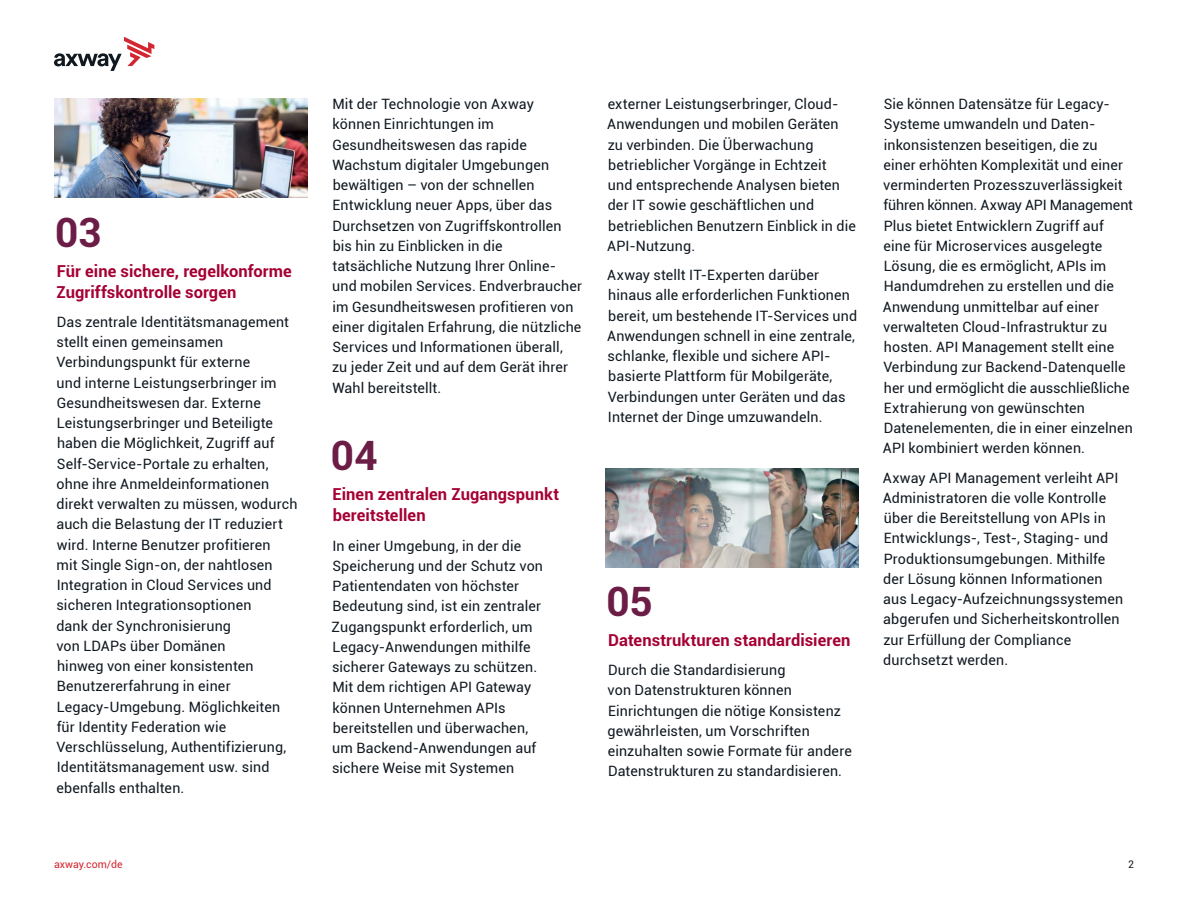
<style>
.page{position:relative;width:1188px;height:918px;background:#fff}
.page>*{position:absolute;margin:0;border:0;box-sizing:border-box;transform-origin:0 0}
.t1{font:700 40.5px "Roboto";color:#6c1d45}
.t2{font:700 16.5px/21px "Roboto";letter-spacing:.005em;color:#a50034}
.t3{font:14.25px/20.2px "Roboto";letter-spacing:.01em;color:#101820}
.t4{font:10.5px "Roboto";color:#d22630}
.t5{font:10.5px "Roboto";color:#101820}
</style>
<div class="page">
<svg style="left:54px;top:37px;width:100px;height:34px"></svg>
<img style="left:54px;top:99px;width:253px;height:99px">
<img style="left:605px;top:468px;width:253px;height:99px">
<h1 class="t1" style="left:55px;top:204px;width:48px">03</h1>
<p class="t2" style="left:57px;top:260px;width:237px">Für eine sichere, regelkonforme<br>Zugriffskontrolle sorgen</p>
<p class="t3" style="left:56px;top:311px;width:243px">Das zentrale Identitätsmanagement stellt einen gemeinsamen<br>Verbindungspunkt für externe<br>und interne Leistungserbringer im<br>Gesundheitswesen dar. Externe<br>Leistungserbringer und Beteiligte haben die Möglichkeit, Zugriff auf<br>Self-Service-Portale zu erhalten, ohne ihre Anmeldeinformationen direkt verwalten zu müssen, wodurch auch die Belastung der IT reduziert wird. Interne Benutzer profitieren<br>mit Single Sign-on, der nahtlosen<br>Integration in Cloud Services und sicheren Integrationsoptionen<br>dank der Synchronisierung<br>von LDAPs über Domänen<br>hinweg von einer konsistenten<br>Benutzererfahrung in einer<br>Legacy-Umgebung. Möglichkeiten für Identity Federation wie<br>Verschlüsselung, Authentifizierung,<br>Identitätsmanagement usw. sind ebenfalls enthalten.</p>
<p class="t3" style="left:332px;top:93px;width:251px">Mit der Technologie von Axway können Einrichtungen im<br>Gesundheitswesen das rapide<br>Wachstum digitaler Umgebungen bewältigen – von der schnellen<br>Entwicklung neuer Apps, über das<br>Durchsetzen von Zugriffskontrollen bis hin zu Einblicken in die tatsächliche Nutzung Ihrer Online&shy;und mobilen Services. Endverbraucher im Gesundheitswesen profitieren von einer digitalen Erfahrung, die nützliche<br>Services und Informationen überall,<br>zu jeder Zeit und auf dem Gerät ihrer<br>Wahl bereitstellt.</p>
<h1 class="t1" style="left:331px;top:428px;width:48px">04</h1>
<p class="t2" style="left:333px;top:483px;width:228px">Einen zentralen Zugangspunkt bereitstellen</p>
<p class="t3" style="left:332px;top:535px;width:213px">In einer Umgebung, in der die<br>Speicherung und der Schutz von<br>Patientendaten von höchster<br>Bedeutung sind, ist ein zentraler<br>Zugangspunkt erforderlich, um<br>Legacy-Anwendungen mithilfe sicherer Gateways zu schützen.<br>Mit dem richtigen API Gateway können Unternehmen APIs bereitstellen und überwachen, um Backend-Anwendungen auf sichere Weise mit Systemen</p>
<p class="t3" style="left:607px;top:93px;width:250px">externer Leistungserbringer, Cloud-<br>Anwendungen und mobilen Geräten zu verbinden. Die Überwachung betrieblicher Vorgänge in Echtzeit<br>und entsprechende Analysen bieten der IT sowie geschäftlichen und betrieblichen Benutzern Einblick in die<br>API-Nutzung.</p>
<p class="t3" style="left:607px;top:264px;width:252px">Axway stellt IT-Experten darüber hinaus alle erforderlichen Funktionen bereit, um bestehende IT-Services und Anwendungen schnell in eine zentrale, schlanke, flexible und sichere API&shy;basierte Plattform für Mobilgeräte, Verbindungen unter Geräten und das Internet der Dinge umzuwandeln.</p>
<h1 class="t1" style="left:607px;top:573px;width:48px">05</h1>
<p class="t2" style="left:608px;top:629px;width:244px">Datenstrukturen standardisieren</p>
<p class="t3" style="left:608px;top:659px;width:246px">Durch die Standardisierung<br>von Datenstrukturen können Einrichtungen die nötige Konsistenz gewährleisten, um Vorschriften einzuhalten sowie Formate für andere Datenstrukturen zu standardisieren.</p>
<p class="t3" style="left:883px;top:93px;width:252px">Sie können Datensätze für Legacy-Systeme umwandeln und Daten&shy;inkonsistenzen beseitigen, die zu<br>einer erhöhten Komplexität und einer verminderten Prozesszuverlässigkeit führen können. Axway API Management Plus bietet Entwicklern Zugriff auf eine für Microservices ausgelegte Lösung, die es ermöglicht, APIs im Handumdrehen zu erstellen und die Anwendung unmittelbar auf einer verwalteten Cloud-Infrastruktur zu hosten. API Management stellt eine Verbindung zur Backend-Datenquelle her und ermöglicht die ausschließliche Extrahierung von gewünschten Datenelementen, die in einer einzelnen API kombiniert werden können.</p>
<p class="t3" style="left:883px;top:467px;width:242px">Axway API Management verleiht API Administratoren die volle Kontrolle über die Bereitstellung von APIs in Entwicklungs-, Test-, Staging- und Produktionsumgebungen. Mithilfe der Lösung können Informationen aus Legacy-Aufzeichnungssystemen abgerufen und Sicherheitskontrollen zur Erfüllung der Compliance durchsetzt werden.</p>
<p class="t4" style="left:54px;top:857px;width:70px">axway.com/de</p>
<p class="t5" style="left:1128px;top:857px;width:7px">2</p>
</div>
